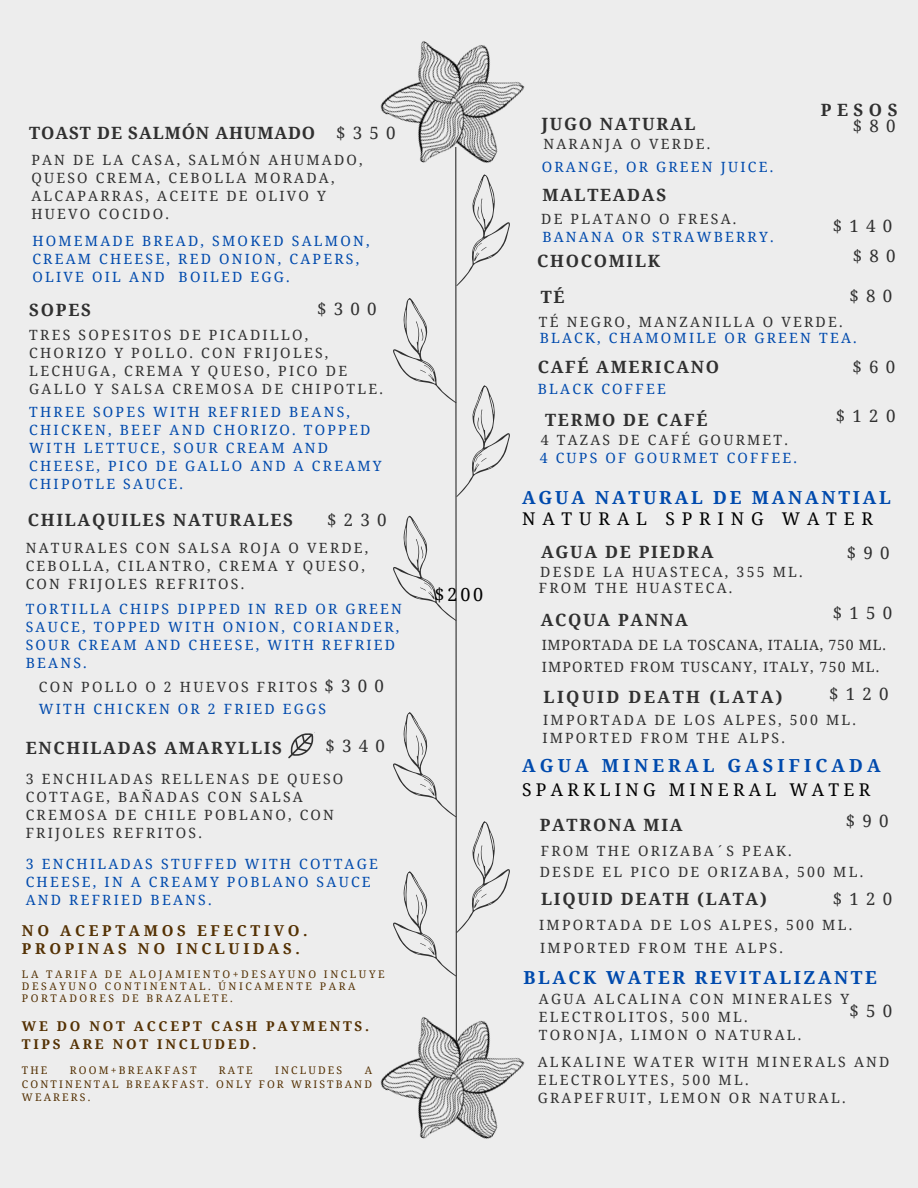
<style>
.page{position:relative;width:918px;height:1188px;background:#ededed}
.page>*{position:absolute;margin:0;border:0;box-sizing:border-box;transform-origin:0 0}
.t1{font:700 18px "Noto Serif";letter-spacing:.155em;color:#004aad}
.t2{font:700 18px "Noto Serif";letter-spacing:.23em;color:#004aad}
.t3{font:18px "Noto Serif";color:#000}
.t4{font:17.55px "Noto Serif";letter-spacing:.245em;color:#000}
.t5{font:17.55px "Noto Serif";letter-spacing:.39em;color:#000}
.t6{font:700 16.95px "Noto Serif";letter-spacing:.1em;color:#303030}
.t7{font:16.95px "Noto Serif";letter-spacing:.425em;color:#303030}
.t8{font:700 16.95px "Noto Serif";letter-spacing:.055em;color:#303030}
.t9{font:700 16.95px "Noto Serif";letter-spacing:.145em;color:#303030}
.t10{font:700 15px/18px "Noto Serif";letter-spacing:.245em;color:#543103}
.t11{font:14.1px/18px "Noto Serif";letter-spacing:.16em;color:#303030}
.t12{font:14.1px/18px "Noto Serif";letter-spacing:.16em;color:#004aad}
.t13{font:14.1px "Noto Serif";letter-spacing:.055em;color:#303030}
.t14{font:14.1px "Noto Serif";letter-spacing:.08em;color:#303030}
.t15{font:700 13.5px/17.2px "Noto Serif";letter-spacing:.205em;color:#543103}
.t16{font:10.5px/12px "Noto Serif";letter-spacing:.24em;color:#543103}
.t17{font:10.5px "Noto Serif";letter-spacing:.2em;color:#543103}
</style>
<div class="page">
<img style="left:380px;top:1043px;width:145px;height:96px">
<img style="left:380px;top:41px;width:145px;height:105px">
<svg style="left:393px;top:146px;width:117px;height:897px"></svg>
<svg style="left:288px;top:733px;width:26px;height:26px"></svg>
<h2 class="t8" style="left:29px;top:121px;width:288px">TOAST DE SALMÓN AHUMADO</h2>
<h1 class="t7" style="left:336px;top:121px;width:61px">$350</h1>
<p class="t11" style="left:31px;top:150px;width:333px">PAN DE LA CASA, SALMÓN AHUMADO,<br>QUESO CREMA, CEBOLLA MORADA,<br>ALCAPARRAS, ACEITE DE OLIVO Y<br>HUEVO COCIDO.</p>
<h4 class="t12" style="left:32px;top:231px;width:339px">HOMEMADE BREAD, SMOKED SALMON,<br>CREAM CHEESE, RED ONION, CAPERS,<br>OLIVE OIL AND BOILED EGG.</h4>
<h2 class="t7" style="left:317px;top:297px;width:61px">$300</h2>
<h1 class="t6" style="left:29px;top:298px;width:63px">SOPES</h1>
<h1 class="t11" style="left:29px;top:325px;width:355px">TRES SOPESITOS DE PICADILLO,<br>CHORIZO Y POLLO. CON FRIJOLES,<br>LECHUGA, CREMA Y QUESO, PICO DE<br>GALLO Y SALSA CREMOSA DE CHIPOTLE.</h1>
<h4 class="t12" style="left:29px;top:403px;width:354px">THREE SOPES WITH REFRIED BEANS,<br>CHICKEN, BEEF AND CHORIZO. TOPPED<br>WITH LETTUCE, SOUR CREAM AND<br>CHEESE, PICO DE GALLO AND A CREAMY<br>CHIPOTLE SAUCE.</h4>
<h4 class="t7" style="left:327px;top:508px;width:61px">$230</h4>
<p class="t11" style="left:26px;top:538px;width:344px">NATURALES CON SALSA ROJA O VERDE,<br>CEBOLLA, CILANTRO, CREMA Y QUESO,<br>CON FRIJOLES REFRITOS.</p>
<h4 class="t12" style="left:26px;top:599px;width:378px">TORTILLA CHIPS DIPPED IN RED OR GREEN<br>SAUCE, TOPPED WITH ONION, CORIANDER,<br>SOUR CREAM AND CHEESE, WITH REFRIED<br>BEANS.</h4>
<h4 class="t11" style="left:39px;top:678px;width:280px">CON POLLO O 2 HUEVOS FRITOS</h4>
<p class="t12" style="left:39px;top:700px;width:289px">WITH CHICKEN OR 2 FRIED EGGS</p>
<h1 class="t6" style="left:28px;top:508px;width:267px">CHILAQUILES NATURALES</h1>
<h2 class="t7" style="left:325px;top:674px;width:61px">$300</h2>
<p class="t6" style="left:26px;top:736px;width:258px">ENCHILADAS AMARYLLIS</p>
<h1 class="t7" style="left:326px;top:734px;width:61px">$340</h1>
<h1 class="t11" style="left:26px;top:769px;width:319px">3 ENCHILADAS RELLENAS DE QUESO<br>COTTAGE, BAÑADAS CON SALSA<br>CREMOSA DE CHILE POBLANO, CON<br>FRIJOLES REFRITOS.</h1>
<h2 class="t12" style="left:26px;top:854px;width:354px">3 ENCHILADAS STUFFED WITH COTTAGE<br>CHEESE, IN A CREAMY POBLANO SAUCE<br>AND REFRIED BEANS.</h2>
<h1 class="t10" style="left:22px;top:921px;width:287px">NO ACEPTAMOS EFECTIVO.<br>PROPINAS NO INCLUIDAS.</h1>
<h2 class="t16" style="left:22px;top:967px;width:364px">LA TARIFA DE ALOJAMIENTO+DESAYUNO INCLUYE<br>DESAYUNO CONTINENTAL. ÚNICAMENTE PARA<br>PORTADORES DE BRAZALETE.</h2>
<h4 class="t15" style="left:22px;top:1017px;width:349px">WE DO NOT ACCEPT CASH PAYMENTS.<br>TIPS ARE NOT INCLUDED.</h4>
<p class="t16" style="left:22px;top:1064px;width:27px">THE</p>
<p class="t17" style="left:70px;top:1063px;width:128px">ROOM+BREAKFAST</p>
<p class="t16" style="left:219px;top:1064px;width:35px">RATE</p>
<p class="t17" style="left:275px;top:1063px;width:69px">INCLUDES</p>
<p class="t16" style="left:22px;top:1063px;width:352px;line-height:13.5px;text-align:justify;text-indent:343px">A CONTINENTAL BREAKFAST. ONLY FOR WRISTBAND WEARERS.</p>
<h2 class="t3" style="left:435px;top:582px;width:50px">$200</h2>
<h1 class="t6" style="left:821px;top:98px;width:78px">PESOS</h1>
<h2 class="t6" style="left:542px;top:112px;width:155px">JUGO NATURAL</h2>
<h1 class="t7" style="left:853px;top:114px;width:44px">$80</h1>
<h2 class="t11" style="left:543px;top:134px;width:169px">NARANJA O VERDE.</h2>
<h4 class="t12" style="left:542px;top:158px;width:233px">ORANGE, OR GREEN JUICE.</h4>
<h4 class="t6" style="left:542px;top:183px;width:125px">MALTEADAS</h4>
<h4 class="t11" style="left:541px;top:209px;width:197px">DE PLATANO O FRESA.</h4>
<p class="t12" style="left:542px;top:227px;width:233px">BANANA OR STRAWBERRY.</p>
<h4 class="t7" style="left:833px;top:214px;width:61px">$140</h4>
<p class="t6" style="left:537px;top:249px;width:125px">CHOCOMILK</p>
<h2 class="t7" style="left:853px;top:243px;width:44px">$80</h2>
<h4 class="t6" style="left:541px;top:285px;width:25px">TÉ</h4>
<h4 class="t7" style="left:850px;top:284px;width:44px">$80</h4>
<h2 class="t11" style="left:539px;top:313px;width:305px">TÉ NEGRO, MANZANILLA O VERDE.</h2>
<h4 class="t12" style="left:540px;top:329px;width:319px">BLACK, CHAMOMILE OR GREEN TEA.</h4>
<h4 class="t6" style="left:538px;top:355px;width:183px">CAFÉ AMERICANO</h4>
<h4 class="t7" style="left:852px;top:355px;width:44px">$60</h4>
<p class="t12" style="left:538px;top:379px;width:130px">BLACK COFFEE</p>
<h1 class="t6" style="left:545px;top:408px;width:164px">TERMO DE CAFÉ</h1>
<h4 class="t7" style="left:836px;top:404px;width:61px">$120</h4>
<h4 class="t11" style="left:541px;top:430px;width:249px">4 TAZAS DE CAFÉ GOURMET.</h4>
<h4 class="t12" style="left:540px;top:448px;width:259px">4 CUPS OF GOURMET COFFEE.</h4>
<h1 class="t1" style="left:522px;top:485px;width:370px">AGUA NATURAL DE MANANTIAL</h1>
<h4 class="t5" style="left:522px;top:506px;width:352px">NATURAL SPRING WATER</h4>
<h1 class="t6" style="left:541px;top:540px;width:174px">AGUA DE PIEDRA</h1>
<h1 class="t11" style="left:540px;top:563px;width:264px">DESDE LA HUASTECA, 355 ML.</h1>
<h2 class="t11" style="left:539px;top:578px;width:195px">FROM THE HUASTECA.</h2>
<h2 class="t6" style="left:541px;top:608px;width:149px">ACQUA PANNA</h2>
<h4 class="t7" style="left:847px;top:541px;width:44px">$90</h4>
<h2 class="t7" style="left:833px;top:600px;width:61px">$150</h2>
<h1 class="t13" style="left:542px;top:635px;width:346px">IMPORTADA DE LA TOSCANA, ITALIA, 750 ML.</h1>
<p class="t14" style="left:542px;top:657px;width:339px">IMPORTED FROM TUSCANY, ITALY, 750 ML.</p>
<h4 class="t7" style="left:829px;top:682px;width:61px">$120</h4>
<h2 class="t11" style="left:543px;top:711px;width:314px">IMPORTADA DE LOS ALPES, 500 ML.</h2>
<h1 class="t11" style="left:542px;top:728px;width:244px">IMPORTED FROM THE ALPS.</h1>
<h4 class="t9" style="left:544px;top:685px;width:241px">LIQUID DEATH (LATA)</h4>
<h2 class="t2" style="left:522px;top:753px;width:360px">AGUA MINERAL GASIFICADA</h2>
<h4 class="t4" style="left:522px;top:777px;width:350px">SPARKLING MINERAL WATER</h4>
<h4 class="t6" style="left:540px;top:813px;width:144px">PATRONA MIA</h4>
<h2 class="t7" style="left:846px;top:809px;width:44px">$90</h2>
<h1 class="t11" style="left:540px;top:863px;width:325px">DESDE EL PICO DE ORIZABA, 500 ML.</h1>
<h2 class="t11" style="left:541px;top:841px;width:252px">FROM THE ORIZABA´S PEAK.</h2>
<h2 class="t6" style="left:541px;top:886px;width:227px">LIQUID DEATH (LATA)</h2>
<h1 class="t7" style="left:833px;top:886px;width:61px">$120</h1>
<h4 class="t11" style="left:539px;top:916px;width:315px">IMPORTADA DE LOS ALPES, 500 ML.</h4>
<h4 class="t11" style="left:540px;top:938px;width:244px">IMPORTED FROM THE ALPS.</h4>
<h2 class="t1" style="left:524px;top:964px;width:355px">BLACK WATER REVITALIZANTE</h2>
<p class="t11" style="left:539px;top:990px;width:312px">AGUA ALCALINA CON MINERALES Y<br>ELECTROLITOS, 500 ML.<br>TORONJA, LIMON O NATURAL.</p>
<h4 class="t11" style="left:538px;top:1052px;width:353px">ALKALINE WATER WITH MINERALS AND<br>ELECTROLYTES, 500 ML.<br>GRAPEFRUIT, LEMON OR NATURAL.</h4>
<h1 class="t7" style="left:850px;top:999px;width:44px">$50</h1>
</div>
